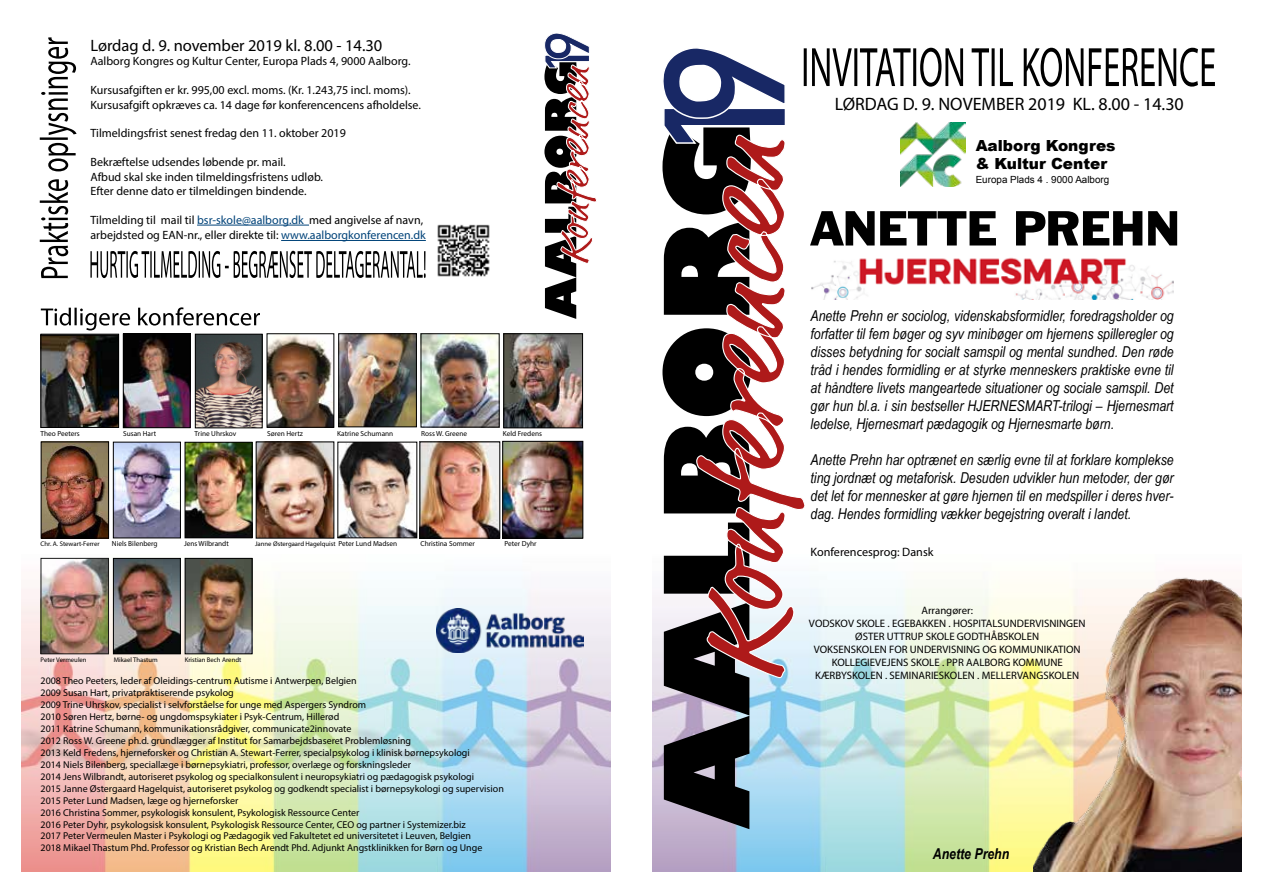
<style>
.page{position:relative;width:1263px;height:893px;background:#fff}
.page>*{position:absolute;margin:0;border:0;box-sizing:border-box;transform-origin:0 0}
.t1{font:18px "Myriad Pro";color:#000}
.t2{font:16.5px "Myriad Pro";color:#000}
.t3{font:900 15.3px/18.3px "Arial";color:#000}
.t4{font:italic 15px/18px "Arial Narrow";color:#000;text-align:justify}
.t5{font:italic 700 15px "Arial Narrow";color:#000}
.t6{font:12.15px "Myriad Pro";color:#000}
.t7{font:12px/14.4px "Myriad Pro";color:#000}
.t8{font:10.8px/12.9px "Myriad Pro";color:#000;text-align:center}
.t9{font:10.05px/12px "Myriad Pro";color:#000}
.t10{font:9.9px "Arial";color:#000}
.t11{font:7.35px "Myriad Pro";color:#000}
.t12{font:6.75px "Myriad Pro";color:#000}
.s1{color:#004379}
.s2{font-size:7.35px}
</style>
<div class="page">
<img style="left:21px;top:557px;width:589px;height:315px">
<img style="left:653px;top:582px;width:380px;height:290px">
<svg style="left:804px;top:48px;width:411px;height:39px"></svg>
<img style="left:901px;top:122px;width:64px;height:65px">
<hr style="left:197px;top:225px;width:112px;height:1px;background:#004379">
<hr style="left:281px;top:240px;width:145px;height:1px;background:#004379">
<img style="left:340px;top:335px;width:75px;height:90px">
<div style="left:338px;top:333px;width:79px;height:94px;border:1px solid #000"></div>
<img style="left:269px;top:335px;width:63px;height:91px">
<div style="left:267px;top:333px;width:67px;height:95px;border:1px solid #000"></div>
<img style="left:41px;top:307px;width:221px;height:121px">
<img style="left:423px;top:335px;width:74px;height:90px">
<img style="left:43px;top:444px;width:64px;height:92px">
<div style="left:41px;top:442px;width:68px;height:96px;border:1px solid #000"></div>
<img style="left:505px;top:335px;width:76px;height:91px">
<div style="left:503px;top:333px;width:80px;height:95px;border:1px solid #000"></div>
<img style="left:437px;top:224px;width:53px;height:53px">
<img style="left:340px;top:444px;width:75px;height:92px">
<div style="left:338px;top:442px;width:79px;height:96px;border:1px solid #000"></div>
<img style="left:258px;top:444px;width:74px;height:92px">
<div style="left:256px;top:442px;width:78px;height:96px;border:1px solid #000"></div>
<img style="left:115px;top:444px;width:64px;height:92px">
<div style="left:113px;top:442px;width:68px;height:96px;border:1px solid #000"></div>
<img style="left:187px;top:444px;width:63px;height:92px">
<div style="left:185px;top:442px;width:67px;height:96px;border:1px solid #000"></div>
<svg style="left:40px;top:37px;width:37px;height:241px"></svg>
<svg style="left:90px;top:251px;width:336px;height:27px"></svg>
<img style="left:422px;top:444px;width:76px;height:92px">
<img style="left:504px;top:443px;width:77px;height:93px">
<div style="left:502px;top:441px;width:81px;height:97px;border:1px solid #000"></div>
<img style="left:43px;top:560px;width:64px;height:92px">
<div style="left:41px;top:558px;width:68px;height:96px;border:1px solid #000"></div>
<img style="left:115px;top:560px;width:64px;height:92px">
<div style="left:113px;top:558px;width:68px;height:96px;border:1px solid #000"></div>
<img style="left:187px;top:560px;width:63px;height:92px">
<div style="left:185px;top:558px;width:67px;height:96px;border:1px solid #000"></div>
<img style="left:1033px;top:577px;width:209px;height:295px">
<img style="left:436px;top:608px;width:147px;height:44px">
<img style="left:811px;top:257px;width:363px;height:43px">
<svg style="left:662px;top:145px;width:89px;height:684px;fill:#000"></svg>
<svg style="left:696px;top:145px;width:110px;height:534px"></svg>
<svg style="left:663px;top:48px;width:122px;height:97px"></svg>
<svg style="left:544px;top:33px;width:53px;height:286px"></svg>
<svg style="left:810px;top:211px;width:367px;height:34px"></svg>
<h2 class="t2" style="left:90px;top:35px;width:293px">Lørdag d. 9. november 2019 kl. 8.00 - 14.30</h2>
<p class="t7" style="left:90px;top:54px;width:322px">Aalborg Kongres og Kultur Center, Europa Plads 4, 9000 Aalborg.</p>
<p class="t7" style="left:90px;top:83px;width:332px">Kursusafgiften er kr. 995,00 excl. moms. (Kr. 1.243,75 incl. moms).<br>Kursusafgift opkræves ca. 14 dage før konferencencens afholdelse.</p>
<p class="t7" style="left:90px;top:126px;width:257px">Tilmeldingsfrist senest fredag den 11. oktober 2019</p>
<p class="t7" style="left:90px;top:155px;width:234px">Bekræftelse udsendes løbende pr. mail.<br>Afbud skal ske inden tilmeldingsfristens udløb.<br>Efter denne dato er tilmeldingen bindende.</p>
<p class="t7" style="left:90px;top:212px;width:337px;line-height:15.5px">Tilmelding til mail til <span class="s1">bsr-skole@aalborg.dk</span> med angivelse af navn, arbejdsted og EAN-nr., eller direkte til: <span class="s1">www.aalborgkonferencen.dk</span></p>
<p class="t11" style="left:41px;top:429px;width:41px">Theo Peeters</p>
<p class="t11" style="left:123px;top:429px;width:34px">Susan Hart</p>
<p class="t11" style="left:195px;top:429px;width:43px">Trine Uhrskov</p>
<p class="t11" style="left:267px;top:429px;width:37px">Søren Hertz</p>
<p class="t11" style="left:337px;top:429px;width:58px">Katrine Schumann</p>
<p class="t11" style="left:421px;top:429px;width:47px">Ross W. Greene</p>
<p class="t11" style="left:503px;top:429px;width:41px">Keld Fredens</p>
<p class="t12" style="left:41px;top:540px;width:61px">Chr. A. Stewart-Ferrer</p>
<p class="t11" style="left:112px;top:539px;width:47px">Niels Bilenberg</p>
<p class="t11" style="left:184px;top:539px;width:46px">Jens Wilbrandt</p>
<p class="t12" style="left:255px;top:540px;width:144px">Janne Østergaard Hagelquist <span class="s2">Peter Lund Madsen</span></p>
<p class="t11" style="left:420px;top:539px;width:56px">Christina Sommer</p>
<p class="t11" style="left:504px;top:539px;width:34px">Peter Dyhr</p>
<p class="t12" style="left:41px;top:656px;width:48px">Peter Vermeulen</p>
<p class="t12" style="left:114px;top:656px;width:45px">Mikael Thastum</p>
<p class="t12" style="left:185px;top:656px;width:58px">Kristian Bech Arendt</p>
<p class="t9" style="left:41px;top:674px;width:465px">2008 Theo Peeters, leder af Oleidings-centrum Autisme i Antwerpen, Belgien<br>2009 Susan Hart, privatpraktiserende psykolog<br>2009 Trine Uhrskov, specialist i selvforståelse for unge med Aspergers Syndrom<br>2010 Søren Hertz, børne- og ungdomspsykiater i Psyk-Centrum, Hillerød<br>2011 Katrine Schumann, kommunikationsrådgiver, communicate2innovate<br>2012 Ross W. Greene ph.d. grundlægger af Institut for Samarbejdsbaseret Problemløsning<br>2013 Keld Fredens, hjerneforsker og Christian A. Stewart-Ferrer, specialpsykolog i klinisk børnepsykologi<br>2014 Niels Bilenberg, speciallæge i børnepsykiatri, professor, overlæge og forskningsleder<br>2014 Jens Wilbrandt, autoriseret psykolog og specialkonsulent i neuropsykiatri og pædagogisk psykologi<br>2015 Janne Østergaard Hagelquist, autoriseret psykolog og godkendt specialist i børnepsykologi og supervision 2015 Peter Lund Madsen, læge og hjerneforsker<br>2016 Christina Sommer, psykologisk konsulent, Psykologisk Ressource Center<br>2016 Peter Dyhr, psykologsisk konsulent, Psykologisk Ressource Center, CEO og partner i Systemizer.biz<br>2017 Peter Vermeulen Master i Psykologi og Pædagogik ved Fakultetet ed universitetet i Leuven, Belgien<br>2018 Mikael Thastum Phd. Professor og Kristian Bech Arendt Phd. Adjunkt Angstklinikken for Børn og Unge</p>
<h1 class="t1" style="left:835px;top:92px;width:350px">LØRDAG D. 9. NOVEMBER 2019 KL. 8.00 - 14.30</h1>
<h3 class="t3" style="left:976px;top:135px;width:141px">Aalborg Kongres &amp; Kultur Center</h3>
<p class="t10" style="left:976px;top:173px;width:135px">Europa Plads 4 . 9000 Aalborg</p>
<p class="t4" style="left:810px;top:306px;width:365px">Anette Prehn er sociolog, videnskabsformidler, foredragsholder og forfatter til fem bøger og syv minibøger om hjernens spilleregler og disses betydning for socialt samspil og mental sundhed. Den røde tråd i hendes formidling er at styrke menneskers praktiske evne til at håndtere livets mangeartede situationer og sociale samspil. Det gør hun bl.a. i sin bestseller HJERNESMART-trilogi – Hjernesmart ledelse, Hjernesmart pædagogik og Hjernesmarte børn.</p>
<p class="t4" style="left:810px;top:450px;width:365px">Anette Prehn har optrænet en særlig evne til at forklare komplekse ting jordnæt og metaforisk. Desuden udvikler hun metoder, der gør det let for mennesker at gøre hjernen til en medspiller i deres hver&shy;dag. Hendes formidling vækker begejstring overalt i landet.</p>
<p class="t6" style="left:810px;top:544px;width:124px">Konferencesprog: Dansk</p>
<p class="t8" style="left:809px;top:604px;width:278px">Arrangører:<br>VODSKOV SKOLE . EGEBAKKEN . HOSPITALSUNDERVISNINGEN ØSTER UTTRUP SKOLE GODTHÅBSKOLEN<br>VOKSENSKOLEN FOR UNDERVISNING OG KOMMUNIKATION KOLLEGIEVEJENS SKOLE . PPR AALBORG KOMMUNE KÆRBYSKOLEN . SEMINARIESKOLEN . MELLERVANGSKOLEN</p>
<h3 class="t5" style="left:933px;top:842px;width:78px">Anette Prehn</h3>
</div>
